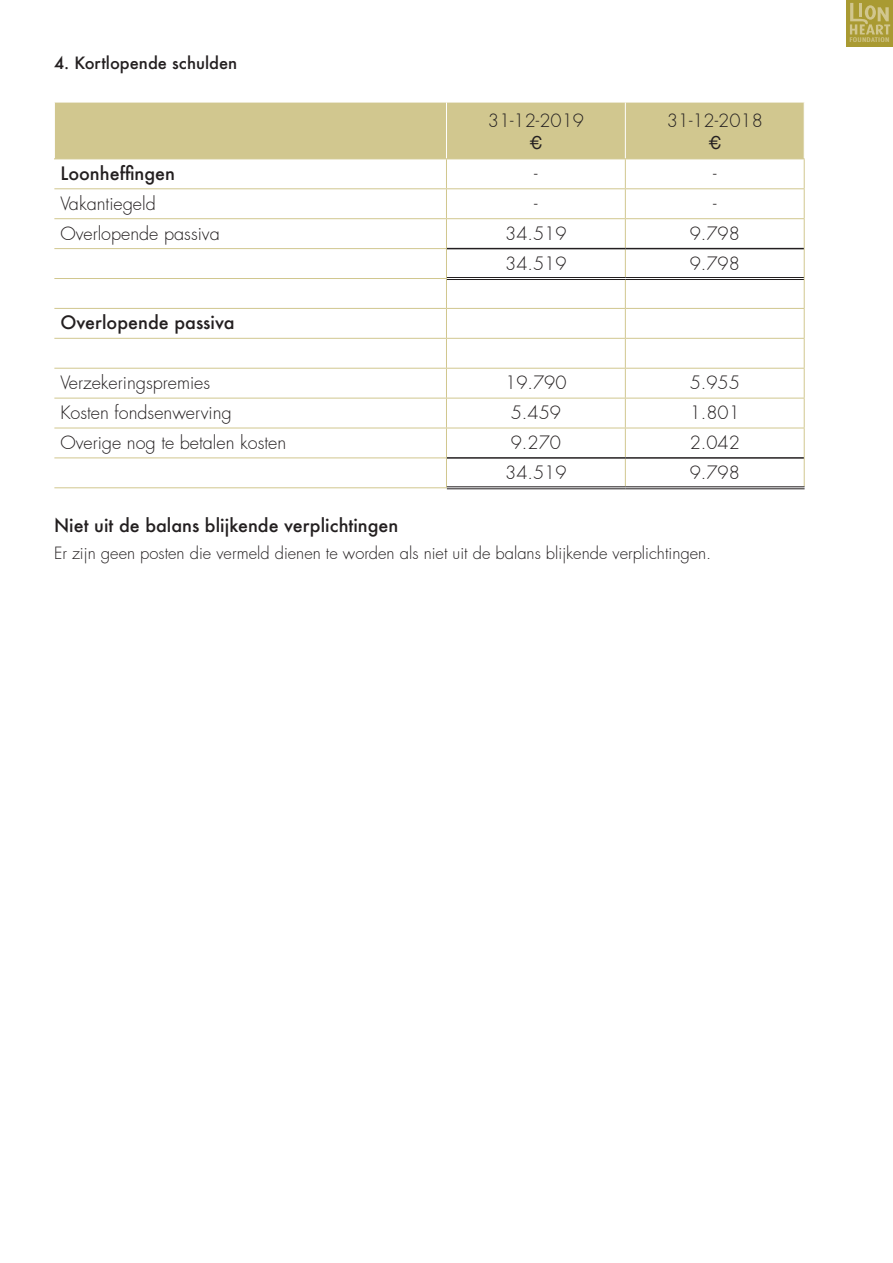
<style>
.page{position:relative;width:893px;height:1263px;background:#fff}
.page>*{position:absolute;margin:0;border:0;box-sizing:border-box;transform-origin:0 0}
.t1{font:300 18px "Futura";color:#231f20}
.t2{font:500 18px "Futura";color:#231f20}
.t3{font:18px "Helvetica";color:#231f20}
.t4{font:300 16.5px "Futura";color:#231f20}
.t5{font:500 16.5px "Futura";color:#231f20}
.t6{font:500 condensed 6.3px "Futura";letter-spacing:.02em;color:#d1c68e;scale:1.5 1}
</style>
<div class="page">
<div style="left:847px;top:0;width:46px;height:46px;background:#a99a32"></div>
<svg style="left:850px;top:3px;width:40px;height:31px"></svg>
<hr style="left:54px;top:398px;width:392px;height:1px;background:#d1c78f">
<hr style="left:446px;top:398px;width:179px;height:1px;background:#d1c78f">
<hr style="left:446px;top:398px;width:1px;height:30px;background:#d1c78f">
<hr style="left:625px;top:398px;width:180px;height:1px;background:#d1c78f">
<hr style="left:625px;top:398px;width:1px;height:30px;background:#d1c78f">
<hr style="left:804px;top:398px;width:1px;height:30px;background:#d1c78f">
<hr style="left:54px;top:428px;width:392px;height:1px;background:#d1c78f">
<hr style="left:446px;top:428px;width:179px;height:1px;background:#d1c78f">
<hr style="left:625px;top:428px;width:180px;height:1px;background:#d1c78f">
<hr style="left:804px;top:428px;width:1px;height:30px;background:#d1c78f">
<hr style="left:54px;top:457px;width:393px;height:1px;background:#d1c78f">
<svg style="left:446px;top:428px;width:1px;height:59px"></svg>
<svg style="left:625px;top:428px;width:1px;height:58px"></svg>
<svg style="left:804px;top:458px;width:1px;height:28px"></svg>
<hr style="left:54px;top:487px;width:393px;height:1px;background:#d1c78f">
<svg style="left:54px;top:102px;width:751px;height:296px"></svg>
<hr style="left:804px;top:219px;width:1px;height:30px;background:#d1c78f">
<hr style="left:447px;top:248px;width:178px;height:1px;background:#231f20">
<hr style="left:625px;top:248px;width:179px;height:1px;background:#231f20">
<hr style="left:447px;top:457px;width:178px;height:2px;background:#231f20">
<hr style="left:625px;top:457px;width:179px;height:2px;background:#231f20">
<hr style="left:447px;top:277px;width:178px;height:1px;background:#231f20">
<hr style="left:447px;top:279px;width:178px;height:1px;background:#231f20">
<hr style="left:625px;top:277px;width:179px;height:1px;background:#231f20">
<hr style="left:625px;top:279px;width:179px;height:1px;background:#231f20">
<hr style="left:447px;top:486px;width:178px;height:1px;background:#231f20">
<hr style="left:447px;top:488px;width:178px;height:1px;background:#231f20">
<hr style="left:625px;top:486px;width:180px;height:1px;background:#231f20">
<hr style="left:625px;top:488px;width:180px;height:1px;background:#231f20">
<p class="t5" style="left:54px;top:51px;width:185px">4. Kortlopende schulden</p>
<p class="t1" style="left:488px;top:109px;width:98px">31-12-2019</p>
<p class="t3" style="left:529px;top:129px;width:15px">€</p>
<p class="t1" style="left:667px;top:109px;width:98px">31-12-2018</p>
<p class="t3" style="left:708px;top:129px;width:15px">€</p>
<p class="t2" style="left:60px;top:161px;width:116px">Loonheffingen</p>
<p class="t1" style="left:534px;top:162px;width:5px">-</p>
<p class="t1" style="left:713px;top:162px;width:5px">-</p>
<p class="t1" style="left:60px;top:192px;width:97px">Vakantiegeld</p>
<p class="t1" style="left:534px;top:192px;width:5px">-</p>
<p class="t1" style="left:713px;top:192px;width:5px">-</p>
<p class="t1" style="left:60px;top:222px;width:161px">Overlopende passiva</p>
<p class="t1" style="left:505px;top:222px;width:63px">34.519</p>
<p class="t1" style="left:690px;top:222px;width:52px">9.798</p>
<p class="t1" style="left:505px;top:252px;width:63px">34.519</p>
<p class="t1" style="left:690px;top:252px;width:52px">9.798</p>
<p class="t2" style="left:60px;top:310px;width:176px">Overlopende passiva</p>
<p class="t1" style="left:60px;top:371px;width:151px">Verzekeringspremies</p>
<p class="t1" style="left:505px;top:371px;width:63px">19.790</p>
<p class="t1" style="left:690px;top:371px;width:52px">5.955</p>
<p class="t1" style="left:60px;top:401px;width:173px">Kosten fondsenwerving</p>
<p class="t1" style="left:511px;top:401px;width:52px">5.459</p>
<p class="t1" style="left:690px;top:401px;width:52px">1.801</p>
<p class="t1" style="left:60px;top:431px;width:227px">Overige nog te betalen kosten</p>
<p class="t1" style="left:511px;top:431px;width:52px">9.270</p>
<p class="t1" style="left:690px;top:431px;width:52px">2.042</p>
<p class="t1" style="left:505px;top:461px;width:63px">34.519</p>
<p class="t1" style="left:690px;top:461px;width:52px">9.798</p>
<p class="t2" style="left:54px;top:513px;width:346px">Niet uit de balans blijkende verplichtingen</p>
<p class="t4" style="left:54px;top:542px;width:659px">Er zijn geen posten die vermeld dienen te worden als niet uit de balans blijkende verplichtingen.</p>
<p class="t6" style="left:849px;top:36px;width:28px">FOUNDATION</p>
</div>
